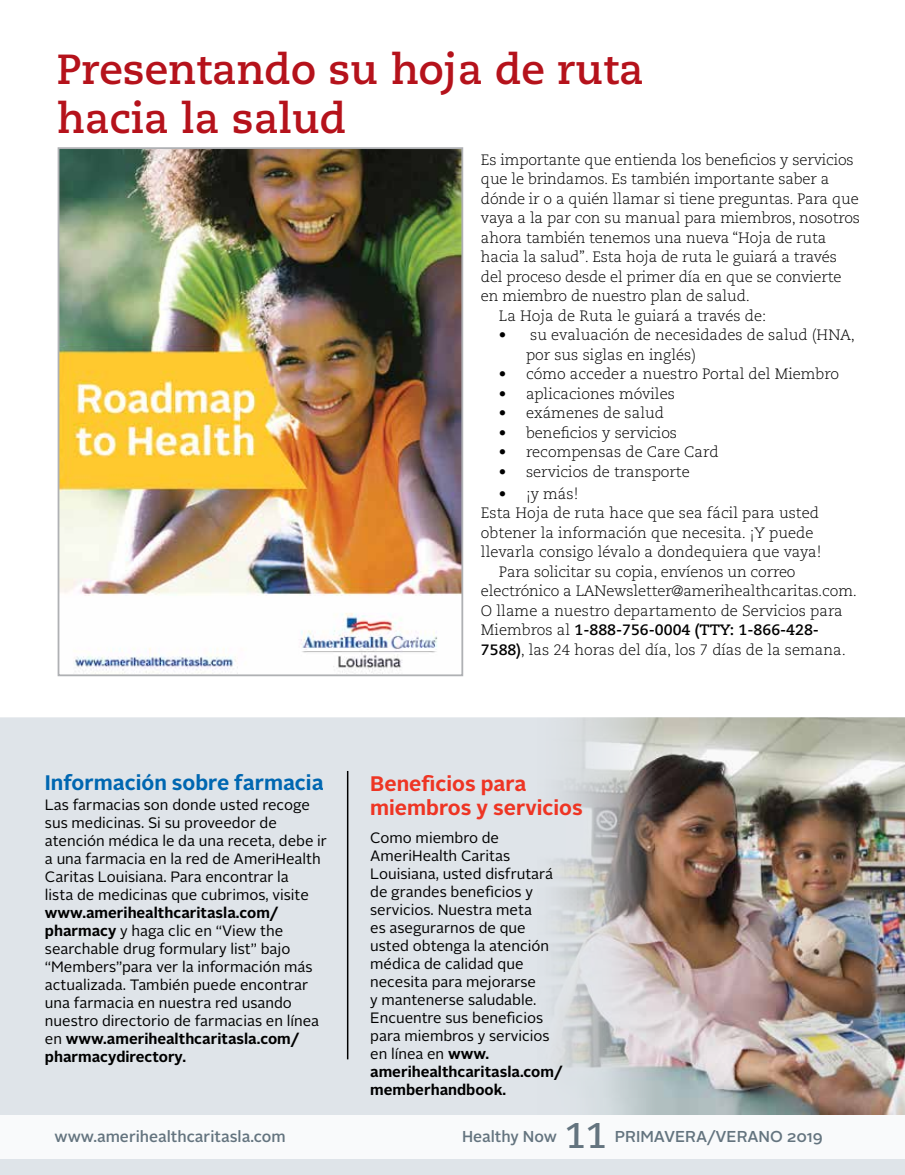
<style>
.page{position:relative;width:905px;height:1175px;background:#fff}
.page>*{position:absolute;margin:0;border:0;box-sizing:border-box;transform-origin:0 0}
.t1{font:700 42px/48px "Caecilia LT Std";color:#b5121b}
.t2{font:700 35.7px "Caecilia LT Std";color:#64747f}
.t3{font:700 21px/24px "Alright Sans";color:#ee3524}
.t4{font:700 21px "Alright Sans";color:#0067b1}
.t5{font:500 15.75px "Alright Sans";color:#64747f}
.t6{font:300 15px/19.5px "Caecilia LT Std";letter-spacing:-.01em;color:#000}
.t7{font:15px/18px "Alright Sans";color:#000}
.t8{font:700 15px "Caecilia LT Std";color:#000}
.s1{font-weight:300}
.s2{font-weight:700}
</style>
<div class="page">
<div style="left:0;top:717px;width:904px;height:457px;background:#dfe4e9"></div>
<img style="left:525px;top:717px;width:379px;height:397px">
<hr style="left:347px;top:771px;width:1px;height:288px;background:#000">
<img style="left:61px;top:150px;width:399px;height:523px">
<div style="left:58px;top:147px;width:405px;height:529px;border:2px solid #afb1b4"></div>
<div style="left:0;top:1115px;width:904px;height:43px;background:#fff"></div>
<h1 class="t1" style="left:57px;top:46px;width:588px">Presentando su hoja de ruta hacia la salud</h1>
<p class="t6" style="left:481px;top:150px;width:374px">Es importante que entienda los benefcios y servicios</p>
<p class="t6" style="left:481px;top:170px;width:350px">que le brindamos. Es también importante saber a</p>
<p class="t6" style="left:481px;top:189px;width:379px">dónde ir o a quién llamar si tiene preguntas. Para que</p>
<p class="t6" style="left:481px;top:209px;width:381px">vaya a la par con su manual para miembros, nosotros</p>
<p class="t6" style="left:481px;top:228px;width:347px">ahora también tenemos una nueva “Hoja de ruta</p>
<p class="t6" style="left:481px;top:248px;width:357px">hacia la salud”. Esta hoja de ruta le guiará a través</p>
<p class="t6" style="left:481px;top:267px;width:362px">del proceso desde el primer día en que se convierte</p>
<p class="t6" style="left:481px;top:287px;width:270px">en miembro de nuestro plan de salud.</p>
<p class="t6" style="left:499px;top:306px;width:269px">La Hoja de Ruta le guiará a través de:</p>
<p class="t6" style="left:526px;top:326px;width:330px;text-indent:-27px">• su evaluación de necesidades de salud (HNA, por sus siglas en inglés)</p>
<p class="t6" style="left:499px;top:365px;width:342px">• cómo acceder a nuestro Portal del Miembro</p>
<p class="t6" style="left:499px;top:384px;width:177px">• aplicaciones móviles</p>
<p class="t6" style="left:499px;top:404px;width:167px">• exámenes de salud</p>
<p class="t6" style="left:499px;top:423px;width:180px">• benefcios y servicios</p>
<p class="t6" style="left:499px;top:443px;width:221px">• recompensas de Care Card</p>
<p class="t6" style="left:499px;top:462px;width:192px">• servicios de transporte</p>
<p class="t6" style="left:499px;top:484px;width:81px">• ¡y más!</p>
<p class="t6" style="left:481px;top:503px;width:339px">Esta Hoja de ruta hace que sea fácil para usted</p>
<p class="t6" style="left:481px;top:523px;width:334px">obtener la información que necesita. ¡Y puede</p>
<p class="t6" style="left:481px;top:542px;width:342px">llevarla consigo lévalo a dondequiera que vaya!</p>
<p class="t6" style="left:499px;top:562px;width:298px">Para solicitar su copia, envíenos un correo</p>
<p class="t6" style="left:481px;top:581px;width:377px">electrónico a LANewsletter@amerihealthcaritas.com.</p>
<p class="t6" style="left:481px;top:601px;width:363px">O llame a nuestro departamento de Servicios para</p>
<p class="t8" style="left:481px;top:621px;width:339px"><span class="s1">Miembros al</span> 1-888-756-0004 (TTY: 1-866-428-</p>
<p class="t6" style="left:481px;top:640px;width:366px"><span class="s2">7588)</span>, las 24 horas del día, los 7 días de la semana.</p>
<h3 class="t4" style="left:45px;top:768px;width:280px">Información sobre farmacia</h3>
<p class="t7" style="left:45px;top:796px;width:283px">Las farmacias son donde usted recoge sus medicinas. Si su proveedor de atención médica le da una receta, debe ir a una farmacia en la red de AmeriHealth Caritas Louisiana. Para encontrar la<br>lista de medicinas que cubrimos, visite</p>
<p class="t7" style="left:45px;top:904px;width:275px"><span class="s2">www.amerihealthcaritasla.com/ pharmacy</span> y haga clic en “View the searchable drug formulary list” bajo “Members”para ver la información más actualizada. También puede encontrar una farmacia en nuestra red usando nuestro directorio de farmacias en línea en <span class="s2">www.amerihealthcaritasla.com/ pharmacydirectory.</span></p>
<h3 class="t3" style="left:370px;top:771px;width:214px">Benefcios para miembros y servicios</h3>
<p class="t7" style="left:370px;top:829px;width:194px">Como miembro de<br>AmeriHealth Caritas<br>Louisiana, usted disfrutará de grandes benefcios y servicios. Nuestra meta<br>es asegurarnos de que usted obtenga la atención médica de calidad que necesita para mejorarse<br>y mantenerse saludable.<br>Encuentre sus benefcios para miembros y servicios en línea en <span class="s2">www. amerihealthcaritasla.com/ memberhandbook.</span></p>
<p class="t5" style="left:55px;top:1125px;width:233px">www.amerihealthcaritasla.com</p>
<p class="t5" style="left:462px;top:1125px;width:96px">Healthy Now</p>
<p class="t2" style="left:564px;top:1114px;width:44px">11</p>
<p class="t5" style="left:614px;top:1125px;width:210px">PRIMAVERA/VERANO 2019</p>
</div>
